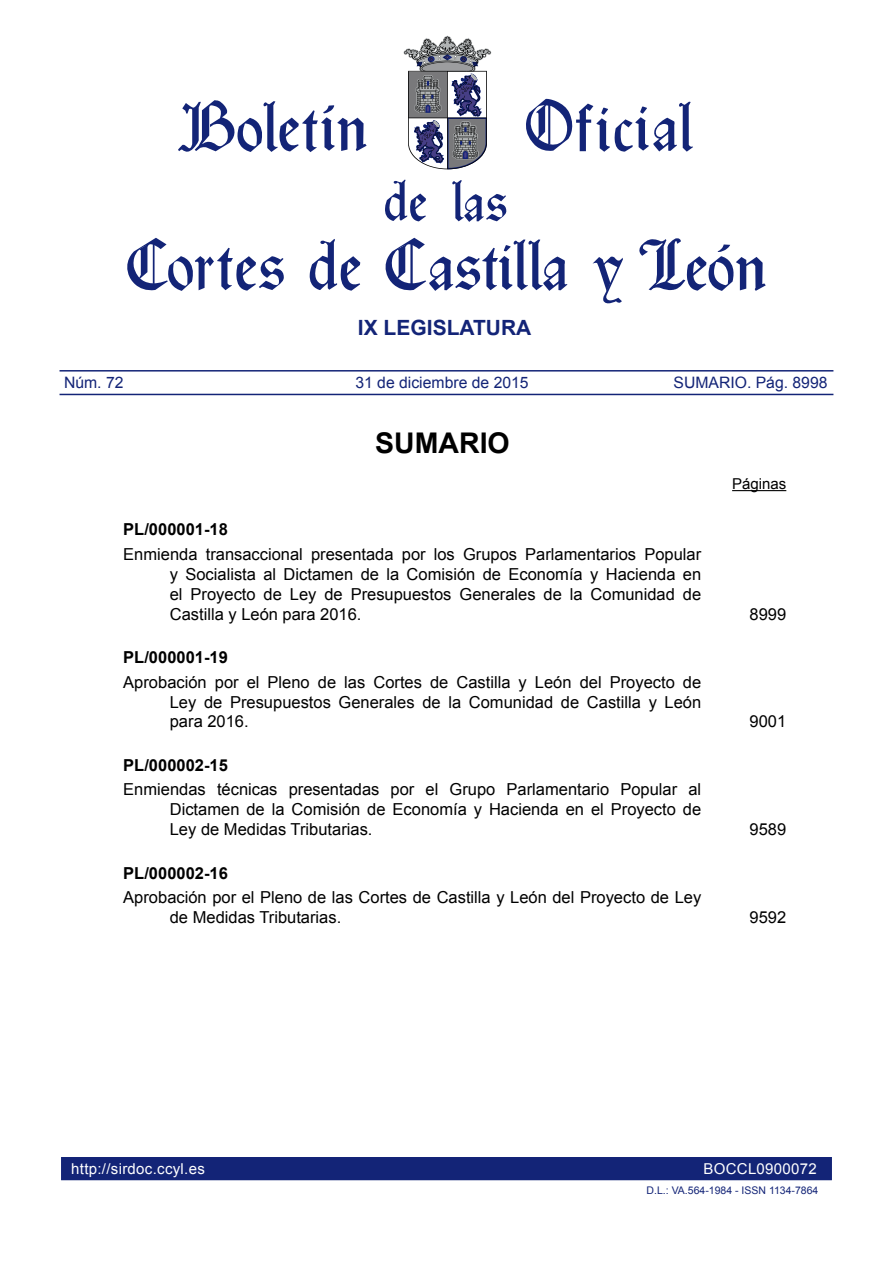
<style>
.page{position:relative;width:893px;height:1263px;background:#fff}
.page>*{position:absolute;margin:0;border:0;box-sizing:border-box;transform-origin:0 0}
.t1{font:700 28.5px "Arial";color:#000}
.t2{font:700 21px "Arial";color:#132477}
.Sumario{font:16.5px/20px "Arial";color:#000;text-align:justify}
.ReferenciaEntrada{font:700 16.5px "Arial";color:#000}
.t3{font:15.75px "Arial";color:#132477}
.t4{font:15px "Arial";letter-spacing:.02em;color:#fff}
.Paginas{font:15px "Arial";color:#000}
.t5{font:10.5px "Arial";color:#132477}
</style>
<div class="page">
<svg style="left:639px;top:238px;width:127px;height:53px"></svg>
<svg style="left:127px;top:238px;width:157px;height:53px"></svg>
<svg style="left:178px;top:100px;width:189px;height:52px"></svg>
<svg style="left:309px;top:239px;width:51px;height:52px"></svg>
<svg style="left:592px;top:257px;width:31px;height:46px"></svg>
<svg style="left:385px;top:238px;width:182px;height:53px"></svg>
<svg style="left:526px;top:99px;width:47px;height:52px"></svg>
<hr style="left:576px;top:120px;width:15px;height:3px;background:#132477">
<svg style="left:579px;top:102px;width:114px;height:50px"></svg>
<svg style="left:385px;top:35px;width:121px;height:187px"></svg>
<hr style="left:60px;top:394px;width:773px;height:1px;background:#132477">
<hr style="left:60px;top:370px;width:773px;height:2px;background:#132477">
<div style="left:60px;top:1156px;width:773px;height:25px;background:#132477"></div>
<div style="left:60px;top:1155px;width:773px;height:27px;border:2px solid #fff"></div>
<hr style="left:732px;top:490px;width:54px;height:1px;background:#000">
<p class="t2" style="left:358px;top:314px;width:175px">IX LEGISLATURA</p>
<p class="t3" style="left:64px;top:372px;width:61px">Núm. 72</p>
<p class="t3" style="left:355px;top:372px;width:175px">31 de diciembre de 2015</p>
<p class="t3" style="left:673px;top:372px;width:156px">SUMARIO. Pág. 8998</p>
<h1 class="t1" style="left:375px;top:424px;width:136px">SUMARIO</h1>
<p class="ReferenciaEntrada" style="left:123px;top:518px;width:106px">PL/000001-18</p>
<p class="Sumario" style="left:170px;top:544px;width:533px;text-indent:-46px">Enmienda transaccional presentada por los Grupos Parlamentarios Popular y Socialista al Dictamen de la Comisión de Economía y Hacienda en el Proyecto de Ley de Presupuestos Generales de la Comunidad de Castilla y León para 2016.</p>
<p class="ReferenciaEntrada" style="left:123px;top:646px;width:106px">PL/000001-19</p>
<p class="Sumario" style="left:170px;top:672px;width:533px;text-indent:-46px">Aprobación por el Pleno de las Cortes de Castilla y León del Proyecto de Ley de Presupuestos Generales de la Comunidad de Castilla y León para 2016.</p>
<p class="ReferenciaEntrada" style="left:123px;top:754px;width:106px">PL/000002-15</p>
<p class="Sumario" style="left:170px;top:780px;width:533px;text-indent:-46px">Enmiendas técnicas presentadas por el Grupo Parlamentario Popular al Dictamen de la Comisión de Economía y Hacienda en el Proyecto de Ley de Medidas Tributarias.</p>
<p class="ReferenciaEntrada" style="left:123px;top:862px;width:106px">PL/000002-16</p>
<p class="Sumario" style="left:170px;top:888px;width:533px;text-indent:-46px">Aprobación por el Pleno de las Cortes de Castilla y León del Proyecto de Ley de Medidas Tributarias.</p>
<p class="Paginas" style="left:732px;top:474px;width:56px">Páginas</p>
<p class="Sumario" style="left:750px;top:604px;width:38px">8999</p>
<p class="Sumario" style="left:750px;top:712px;width:38px">9001</p>
<p class="Sumario" style="left:750px;top:820px;width:38px">9589</p>
<p class="Sumario" style="left:750px;top:908px;width:38px">9592</p>
<p class="t4" style="left:71px;top:1159px;width:135px">http://sirdoc.ccyl.es</p>
<p class="t4" style="left:703px;top:1159px;width:115px">BOCCL0900072</p>
<p class="t5" style="left:647px;top:1183px;width:173px">D.L.: VA.564-1984 - ISSN 1134-7864</p>
</div>
